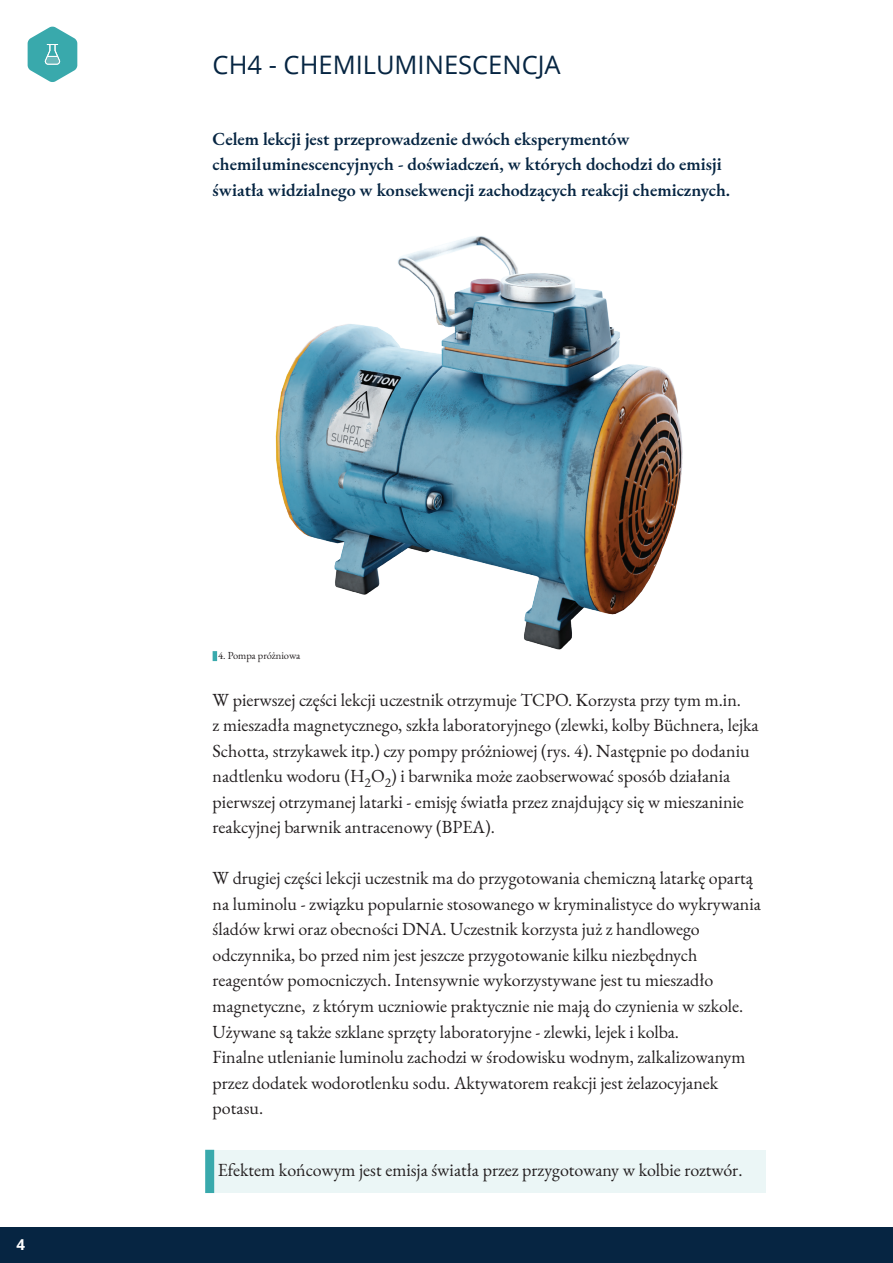
<style>
.page{position:relative;width:893px;height:1263px;background:#fff}
.page>*{position:absolute;margin:0;border:0;box-sizing:border-box;transform-origin:0 0}
.t1{font:25.5px "Open Sans";color:#062542}
.t2{font:18px/25.5px "EB Garamond";color:#231f20}
.t3{font:600 18px/25.5px "EB Garamond";color:#062542}
.t4{font:700 15px "Open Sans";color:#fff}
.t5{font:10.5px "EB Garamond";color:#231f20}
</style>
<div class="page">
<div style="left:214px;top:1150px;width:551px;height:43px;background:#ebf6f6"></div>
<div style="left:205px;top:1150px;width:9px;height:43px;background:#39a9ac"></div>
<img style="left:216px;top:236px;width:467px;height:426px">
<div style="left:0;top:1227px;width:893px;height:36px;background:#062542"></div>
<svg style="left:28px;top:26px;width:49px;height:56px"></svg>
<hr style="left:213px;top:651px;width:4px;height:10px;background:#39a9ac">
<p class="t4" style="left:17px;top:1234px;width:10px">4</p>
<p class="t1" style="left:213px;top:47px;width:350px">CH4 - CHEMILUMINESCENCJA</p>
<p class="t3" style="left:213px;top:126px;width:519px">Celem lekcji jest przeprowadzenie dwóch eksperymentów chemiluminescencyjnych - doświadczeń, w których dochodzi do emisji światła widzialnego w konsekwencji zachodzących reakcji chemicznych.</p>
<p class="t5" style="left:218px;top:649px;width:84px">4. Pompa próżniowa</p>
<p class="t2" style="left:213px;top:687px;width:548px">W pierwszej części lekcji uczestnik otrzymuje TCPO. Korzysta przy tym m.in.<br>z mieszadła magnetycznego, szkła laboratoryjnego (zlewki, kolby Büchnera, lejka Schotta, strzykawek itp.) czy pompy próżniowej (rys. 4). Następnie po dodaniu nadtlenku wodoru (H<sub>2</sub>O<sub>2</sub>) i barwnika może zaobserwować sposób działania pierwszej otrzymanej latarki - emisję światła przez znajdujący się w mieszaninie reakcyjnej barwnik antracenowy (BPEA).</p>
<p class="t2" style="left:213px;top:866px;width:550px">W drugiej części lekcji uczestnik ma do przygotowania chemiczną latarkę opartą na luminolu - związku popularnie stosowanego w kryminalistyce do wykrywania śladów krwi oraz obecności DNA. Uczestnik korzysta już z handlowego odczynnika, bo przed nim jest jeszcze przygotowanie kilku niezbędnych reagentów pomocniczych. Intensywnie wykorzystywane jest tu mieszadło magnetyczne, z którym uczniowie praktycznie nie mają do czynienia w szkole.<br>Używane są także szklane sprzęty laboratoryjne - zlewki, lejek i kolba.</p>
<p class="t2" style="left:213px;top:1044px;width:534px">Finalne utlenianie luminolu zachodzi w środowisku wodnym, zalkalizowanym przez dodatek wodorotlenku sodu. Aktywatorem reakcji jest żelazocyjanek potasu.</p>
<p class="t2" style="left:218px;top:1157px;width:526px">Efektem końcowym jest emisja światła przez przygotowany w kolbie roztwór.</p>
</div>
